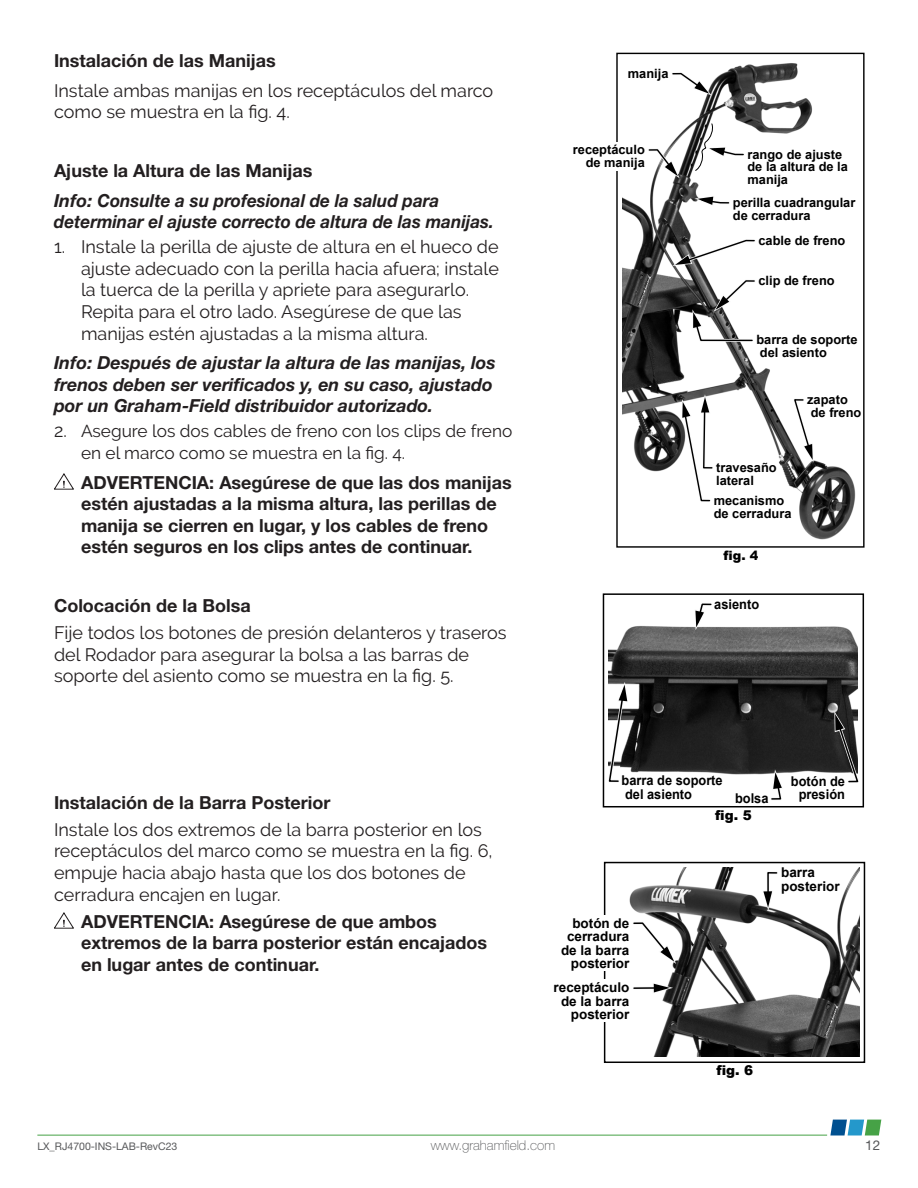
<style>
.page{position:relative;width:918px;height:1188px;background:#fff}
.page>*{position:absolute;margin:0;border:0;box-sizing:border-box;transform-origin:0 0}
.t1{font:18px/21.6px "Raleway";color:#231f20}
.t2{font:700 18px/21.6px "Helvetica Neue LT Std";color:#231f20}
.t3{font:italic 700 18px/21.6px "Helvetica Neue LT Std";color:#231f20}
.t4{font:17.25px/21.6px "Raleway";color:#231f20}
.t5{font:700 13.5px/13.5px "Arial";color:#000;text-align:right}
.t6{font:700 13.5px/13.5px "Arial";color:#000;scale:.95 1}
.t7{font:100 13.5px "Helvetica Neue LT Std";color:#57585a}
.t8{font:900 13.5px "Arial";color:#000}
.t9{font:13.5px "Helvetica Neue LT Std";color:#57585a}
.t10{font:700 12.9px/12.8px "Arial";color:#000}
.t11{font:900 12.9px "Arial";color:#000}
.t12{font:10.5px "Helvetica Neue LT Std";color:#57585a}
.s1{font-size:18px}
</style>
<div class="page">
<svg style="left:54px;top:474px;width:20px;height:16px"></svg>
<svg style="left:54px;top:913px;width:20px;height:16px"></svg>
<img style="left:629px;top:868px;width:230px;height:189px">
<div style="left:604px;top:862px;width:261px;height:201px;border:2px solid #000"></div>
<svg style="left:632px;top:983px;width:41px;height:11px"></svg>
<div style="left:552px;top:980px;width:80px;height:42px;background:#fff"></div>
<svg style="left:632px;top:920px;width:44px;height:44px"></svg>
<div style="left:552px;top:915px;width:80px;height:56px;background:#fff"></div>
<svg style="left:762px;top:870px;width:18px;height:41px"></svg>
<img style="left:609px;top:626px;width:249px;height:149px">
<div style="left:603px;top:593px;width:261px;height:214px;border:2px solid #000"></div>
<svg style="left:694px;top:603px;width:20px;height:27px"></svg>
<svg style="left:769px;top:769px;width:15px;height:31px"></svg>
<svg style="left:608px;top:682px;width:20px;height:100px"></svg>
<svg style="left:833px;top:711px;width:29px;height:74px"></svg>
<img style="left:622px;top:63px;width:234px;height:477px">
<div style="left:616px;top:53px;width:249px;height:495px;border:1px solid #000"></div>
<svg style="left:646px;top:147px;width:34px;height:31px"></svg>
<div style="left:564px;top:142px;width:83px;height:28px;background:#fff"></div>
<svg style="left:695px;top:196px;width:36px;height:10px"></svg>
<svg style="left:672px;top:238px;width:85px;height:29px"></svg>
<svg style="left:791px;top:397px;width:24px;height:66px"></svg>
<svg style="left:691px;top:278px;width:66px;height:65px"></svg>
<svg style="left:680px;top:394px;width:35px;height:109px"></svg>
<svg style="left:693px;top:121px;width:53px;height:52px"></svg>
<div style="left:619px;top:56px;width:48px;height:79px;background:#fff"></div>
<svg style="left:670px;top:71px;width:42px;height:24px"></svg>
<hr style="left:37px;top:1135px;width:790px;height:1px;background:#46a246">
<svg style="left:830px;top:1120px;width:51px;height:16px"></svg>
<p class="t2" style="left:54px;top:49px;width:223px">Instalación de las Manijas</p>
<p class="t1" style="left:54px;top:79px;width:441px">Instale ambas manijas en los receptáculos del marco como se muestra en la fig. 4.</p>
<p class="t2" style="left:54px;top:159px;width:260px">Ajuste la Altura de las Manijas</p>
<p class="t3" style="left:54px;top:189px;width:441px">Info: Consulte a su profesional de la salud para determinar el ajuste correcto de altura de las manijas.</p>
<p class="t1" style="left:81px;top:236px;width:419px;text-indent:-27px">1. Instale la perilla de ajuste de altura en el hueco de ajuste adecuado con la perilla hacia afuera; instale la tuerca de la perilla y apriete para asegurarlo.<br>Repita para el otro lado. Asegúrese de que las manijas estén ajustadas a la misma altura.</p>
<p class="t3" style="left:54px;top:352px;width:443px">Info: Después de ajustar la altura de las manijas, los frenos deben ser verificados y, en su caso, ajustado por un Graham-Field distribuidor autorizado.</p>
<p class="t4" style="left:81px;top:420px;width:433px;text-indent:-27px"><span class="s1">2.</span> Asegure los dos cables de freno con los clips de freno en el marco como se muestra en la fig. 4.</p>
<p class="t2" style="left:81px;top:471px;width:432px">ADVERTENCIA: Asegúrese de que las dos manijas estén ajustadas a la misma altura, las perillas de manija se cierren en lugar, y los cables de freno estén seguros en los clips antes de continuar.</p>
<p class="t2" style="left:54px;top:595px;width:198px">Colocación de la Bolsa</p>
<p class="t1" style="left:54px;top:622px;width:454px">Fije todos los botones de presión delanteros y traseros del Rodador para asegurar la bolsa a las barras de soporte del asiento como se muestra en la fig. 5.</p>
<p class="t2" style="left:54px;top:791px;width:278px">Instalación de la Barra Posterior</p>
<p class="t1" style="left:54px;top:819px;width:440px">Instale los dos extremos de la barra posterior en los receptáculos del marco como se muestra en la fig. 6, empuje hacia abajo hasta que los dos botones de cerradura encajen en lugar.</p>
<p class="t2" style="left:81px;top:910px;width:408px">ADVERTENCIA: Asegúrese de que ambos extremos de la barra posterior están encajados en lugar antes de continuar.</p>
<p class="t10" style="left:628px;top:67px;width:42px">manija</p>
<p class="t10" style="left:573px;top:144px;width:73px;text-align:right">receptáculo de manija</p>
<p class="t10" style="left:747px;top:148px;width:102px">rango de ajuste de la altura de la manija</p>
<p class="t10" style="left:733px;top:196px;width:124px">perilla cuadrangular de cerradura</p>
<p class="t10" style="left:758px;top:234px;width:88px">cable de freno</p>
<p class="t10" style="left:758px;top:275px;width:78px">clip de freno</p>
<p class="t10" style="left:756px;top:334px;width:103px">barra de soporte del asiento</p>
<p class="t10" style="left:807px;top:394px;width:56px">zapato de freno</p>
<p class="t10" style="left:716px;top:461px;width:62px">travesaño lateral</p>
<p class="t10" style="left:714px;top:494px;width:79px">mecanismo de cerradura</p>
<p class="t11" style="left:724px;top:548px;width:36px">fig. 4</p>
<p class="t6" style="left:714px;top:598px;width:49px">asiento</p>
<p class="t6" style="left:622px;top:774px;width:108px">barra de soporte del asiento</p>
<p class="t6" style="left:791px;top:775px;width:58px;text-align:center">botón de presión</p>
<p class="t8" style="left:715px;top:808px;width:38px">fig. 5</p>
<p class="t6" style="left:735px;top:792px;width:37px">bolsa</p>
<p class="t5" style="left:561px;top:917px;width:70px">botón de cerradura de la barra posterior</p>
<p class="t5" style="left:554px;top:981px;width:77px">receptáculo de la barra posterior</p>
<p class="t5" style="left:781px;top:866px;width:60px;text-align:left">barra posterior</p>
<p class="t8" style="left:716px;top:1063px;width:38px">fig. 6</p>
<p class="t12" style="left:37px;top:1140px;width:142px">LX_RJ4700-INS-LAB-RevC23</p>
<p class="t7" style="left:431px;top:1138px;width:126px">www.grahamfield.com</p>
<p class="t9" style="left:865px;top:1137px;width:17px">12</p>
</div>
